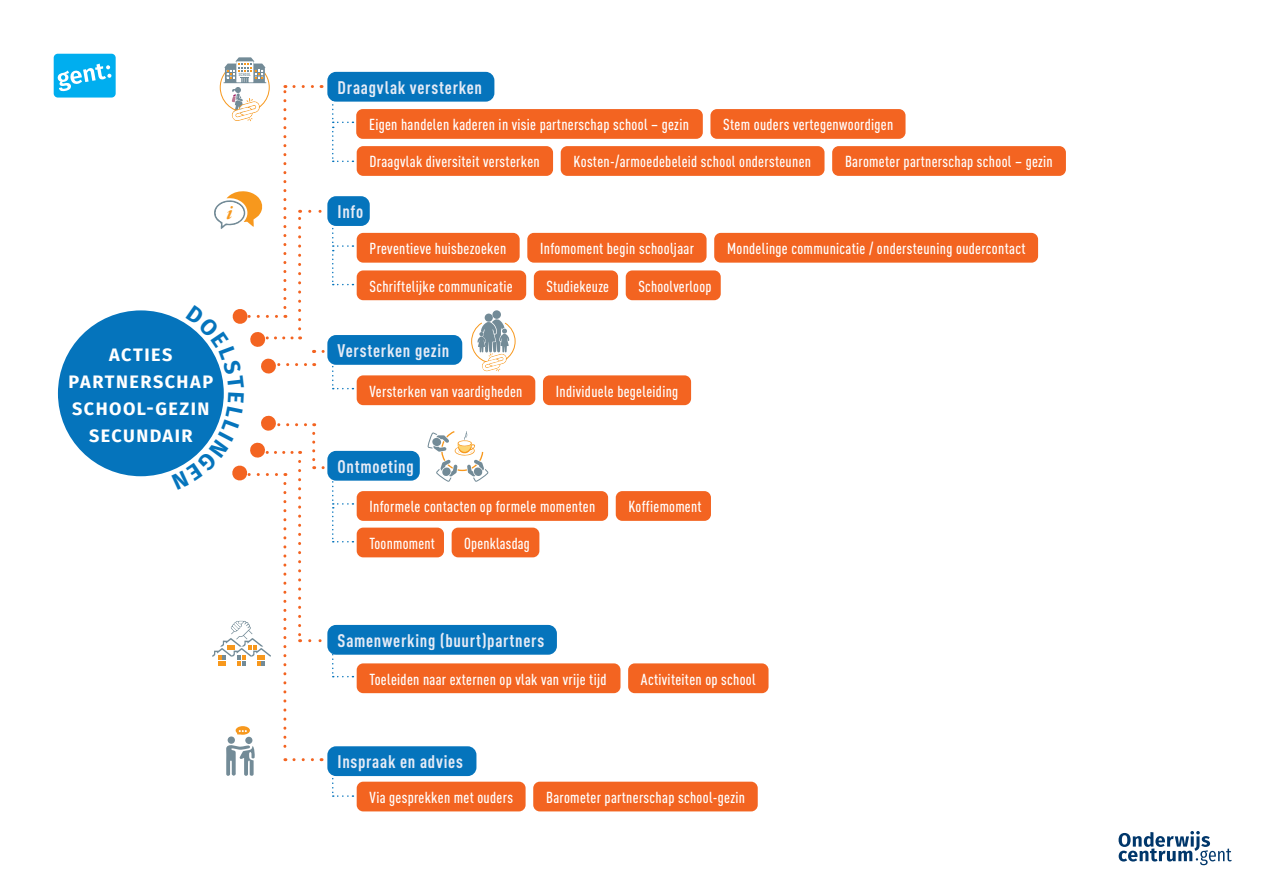
<style>
.page{position:relative;width:1263px;height:893px;background:#fff}
.page>*{position:absolute;margin:0;border:0;box-sizing:border-box;transform-origin:0 0}
.t1{font:21.75px "Garamond Premr Pro Bd It Subh";color:#f7981d}
.t2{font:700 18px "DIN Cond";letter-spacing:.04em;color:#e5ebf6}
.t3{font:700 18px/27px "Fira Sans";letter-spacing:.08em;color:#fff;text-align:center}
.t4{font:500 15.75px "DIN Cond";letter-spacing:.02em;color:#fff}
.t5{font:700 4.35px "DIN Condensed";letter-spacing:.05em;color:#738b97}
</style>
<div class="page">
<svg style="left:428px;top:431px;width:60px;height:51px"></svg>
<div style="left:492px;top:310px;width:9px;height:9px;background:#738b97;border-radius:50%"></div>
<div style="left:485px;top:314px;width:8px;height:8px;background:#738b97;border-radius:50%"></div>
<svg style="left:471px;top:319px;width:45px;height:52px"></svg>
<svg style="left:1118px;top:831px;width:114px;height:34px"></svg>
<div style="left:54px;top:54px;width:62px;height:44px;background:#00aeef;border-radius:4px"></div>
<svg style="left:57px;top:64px;width:55px;height:28px"></svg>
<div style="left:58px;top:310px;width:166px;height:166px;background:#0574bc;border-radius:50%"></div>
<div style="left:330px;top:74px;width:162px;height:25px;background:#0574bc;border-radius:7px"></div>
<div style="left:327px;top:72px;width:167px;height:30px;border:4px solid #0574bc;border-radius:7px"></div>
<div style="left:330px;top:198px;width:37px;height:26px;background:#0574bc;border-radius:7px"></div>
<div style="left:327px;top:196px;width:43px;height:30px;border:4px solid #0574bc;border-radius:7px"></div>
<div style="left:330px;top:337px;width:130px;height:26px;background:#0574bc;border-radius:7px"></div>
<div style="left:327px;top:335px;width:135px;height:30px;border:4px solid #0574bc;border-radius:7px"></div>
<div style="left:330px;top:453px;width:87px;height:25px;background:#0574bc;border-radius:7px"></div>
<div style="left:327px;top:451px;width:93px;height:30px;border:4px solid #0574bc;border-radius:7px"></div>
<div style="left:330px;top:627px;width:225px;height:25px;background:#0574bc;border-radius:7px"></div>
<div style="left:327px;top:625px;width:230px;height:30px;border:4px solid #0574bc;border-radius:7px"></div>
<div style="left:330px;top:748px;width:144px;height:26px;background:#0574bc;border-radius:7px"></div>
<div style="left:327px;top:746px;width:149px;height:30px;border:4px solid #0574bc;border-radius:7px"></div>
<div style="left:359px;top:148px;width:192px;height:26px;background:#f36421;border-radius:4px"></div>
<div style="left:357px;top:146px;width:196px;height:30px;border:4px solid #f36421;border-radius:4px"></div>
<div style="left:358px;top:111px;width:342px;height:26px;background:#f36421;border-radius:4px"></div>
<div style="left:356px;top:109px;width:347px;height:30px;border:4px solid #f36421;border-radius:4px"></div>
<div style="left:713px;top:111px;width:190px;height:26px;background:#f36421;border-radius:4px"></div>
<div style="left:710px;top:109px;width:195px;height:30px;border:4px solid #f36421;border-radius:4px"></div>
<div style="left:834px;top:148px;width:230px;height:26px;background:#f36421;border-radius:4px"></div>
<div style="left:832px;top:146px;width:234px;height:30px;border:4px solid #f36421;border-radius:4px"></div>
<div style="left:563px;top:148px;width:259px;height:26px;background:#f36421;border-radius:4px"></div>
<div style="left:561px;top:146px;width:263px;height:30px;border:4px solid #f36421;border-radius:4px"></div>
<div style="left:716px;top:235px;width:320px;height:25px;background:#f36421;border-radius:4px"></div>
<div style="left:714px;top:233px;width:324px;height:30px;border:4px solid #f36421;border-radius:4px"></div>
<div style="left:359px;top:273px;width:165px;height:25px;background:#f36421;border-radius:4px"></div>
<div style="left:357px;top:270px;width:169px;height:30px;border:4px solid #f36421;border-radius:4px"></div>
<div style="left:359px;top:235px;width:158px;height:25px;background:#f36421;border-radius:4px"></div>
<div style="left:357px;top:233px;width:163px;height:30px;border:4px solid #f36421;border-radius:4px"></div>
<div style="left:530px;top:235px;width:174px;height:25px;background:#f36421;border-radius:4px"></div>
<div style="left:527px;top:233px;width:179px;height:30px;border:4px solid #f36421;border-radius:4px"></div>
<div style="left:536px;top:273px;width:80px;height:25px;background:#f36421;border-radius:4px"></div>
<div style="left:534px;top:270px;width:84px;height:30px;border:4px solid #f36421;border-radius:4px"></div>
<div style="left:628px;top:273px;width:90px;height:25px;background:#f36421;border-radius:4px"></div>
<div style="left:626px;top:270px;width:95px;height:30px;border:4px solid #f36421;border-radius:4px"></div>
<div style="left:359px;top:378px;width:174px;height:25px;background:#f36421;border-radius:4px"></div>
<div style="left:357px;top:375px;width:178px;height:30px;border:4px solid #f36421;border-radius:4px"></div>
<div style="left:545px;top:378px;width:144px;height:25px;background:#f36421;border-radius:4px"></div>
<div style="left:543px;top:375px;width:148px;height:30px;border:4px solid #f36421;border-radius:4px"></div>
<div style="left:454px;top:530px;width:83px;height:25px;background:#f36421;border-radius:4px"></div>
<div style="left:452px;top:528px;width:87px;height:29px;border:4px solid #f36421;border-radius:4px"></div>
<div style="left:359px;top:530px;width:83px;height:25px;background:#f36421;border-radius:4px"></div>
<div style="left:357px;top:528px;width:87px;height:29px;border:4px solid #f36421;border-radius:4px"></div>
<div style="left:618px;top:493px;width:91px;height:26px;background:#f36421;border-radius:4px"></div>
<div style="left:616px;top:491px;width:95px;height:30px;border:4px solid #f36421;border-radius:4px"></div>
<div style="left:359px;top:493px;width:247px;height:26px;background:#f36421;border-radius:4px"></div>
<div style="left:357px;top:491px;width:251px;height:30px;border:4px solid #f36421;border-radius:4px"></div>
<div style="left:359px;top:666px;width:259px;height:25px;background:#f36421;border-radius:4px"></div>
<div style="left:357px;top:663px;width:263px;height:30px;border:4px solid #f36421;border-radius:4px"></div>
<div style="left:630px;top:666px;width:136px;height:25px;background:#f36421;border-radius:4px"></div>
<div style="left:628px;top:663px;width:140px;height:30px;border:4px solid #f36421;border-radius:4px"></div>
<div style="left:535px;top:784px;width:220px;height:25px;background:#f36421;border-radius:4px"></div>
<div style="left:533px;top:782px;width:225px;height:29px;border:4px solid #f36421;border-radius:4px"></div>
<div style="left:359px;top:784px;width:164px;height:25px;background:#f36421;border-radius:4px"></div>
<div style="left:357px;top:782px;width:169px;height:29px;border:4px solid #f36421;border-radius:4px"></div>
<svg style="left:172px;top:57px;width:181px;height:740px"></svg>
<p class="t5" style="left:239px;top:72px;width:13px">SCHOOL</p>
<h1 class="t1" style="left:227px;top:200px;width:7px">i</h1>
<p class="t3" style="left:69px;top:340px;width:146px">ACTIES<br>PARTNERSCHAP<br>SCHOOL-GEZIN<br>SECUNDAIR</p>
<p class="t2" style="left:338px;top:77px;width:146px">Draagvlak versterken</p>
<p class="t4" style="left:369px;top:115px;width:321px">Eigen handelen kaderen in visie partnerschap school – gezin</p>
<p class="t4" style="left:723px;top:115px;width:171px">Stem ouders vertegenwoordigen</p>
<p class="t4" style="left:573px;top:152px;width:239px">Kosten-/armoedebeleid school ondersteunen</p>
<p class="t4" style="left:845px;top:152px;width:209px">Barometer partnerschap school – gezin</p>
<p class="t4" style="left:369px;top:152px;width:172px">Draagvlak diversiteit versterken</p>
<p class="t2" style="left:338px;top:201px;width:27px">Info</p>
<p class="t4" style="left:369px;top:239px;width:138px">Preventieve huisbezoeken</p>
<p class="t4" style="left:540px;top:239px;width:155px">Infomoment begin schooljaar</p>
<p class="t4" style="left:546px;top:277px;width:64px">Studiekeuze</p>
<p class="t4" style="left:638px;top:277px;width:75px">Schoolverloop</p>
<p class="t4" style="left:369px;top:277px;width:145px">Schriftelijke communicatie</p>
<p class="t4" style="left:727px;top:239px;width:300px">Mondelinge communicatie / ondersteuning oudercontact</p>
<p class="t2" style="left:338px;top:340px;width:113px">Versterken gezin</p>
<p class="t4" style="left:369px;top:382px;width:154px">Versterken van vaardigheden</p>
<p class="t4" style="left:556px;top:382px;width:124px">Individuele begeleiding</p>
<p class="t2" style="left:338px;top:455px;width:78px">Ontmoeting</p>
<p class="t4" style="left:369px;top:497px;width:227px">Informele contacten op formele momenten</p>
<p class="t4" style="left:628px;top:497px;width:75px">Koffiemoment</p>
<p class="t4" style="left:369px;top:534px;width:67px">Toonmoment</p>
<p class="t4" style="left:464px;top:534px;width:67px">Openklasdag</p>
<p class="t2" style="left:338px;top:630px;width:208px">Samenwerking (buurt)partners</p>
<p class="t4" style="left:369px;top:670px;width:239px">Toeleiden naar externen op vlak van vrije tijd</p>
<p class="t4" style="left:641px;top:670px;width:116px">Activiteiten op school</p>
<p class="t2" style="left:338px;top:751px;width:127px">Inspraak en advies</p>
<p class="t4" style="left:369px;top:788px;width:145px">Via gesprekken met ouders</p>
<p class="t4" style="left:546px;top:788px;width:201px">Barometer partnerschap school-gezin</p>
</div>
